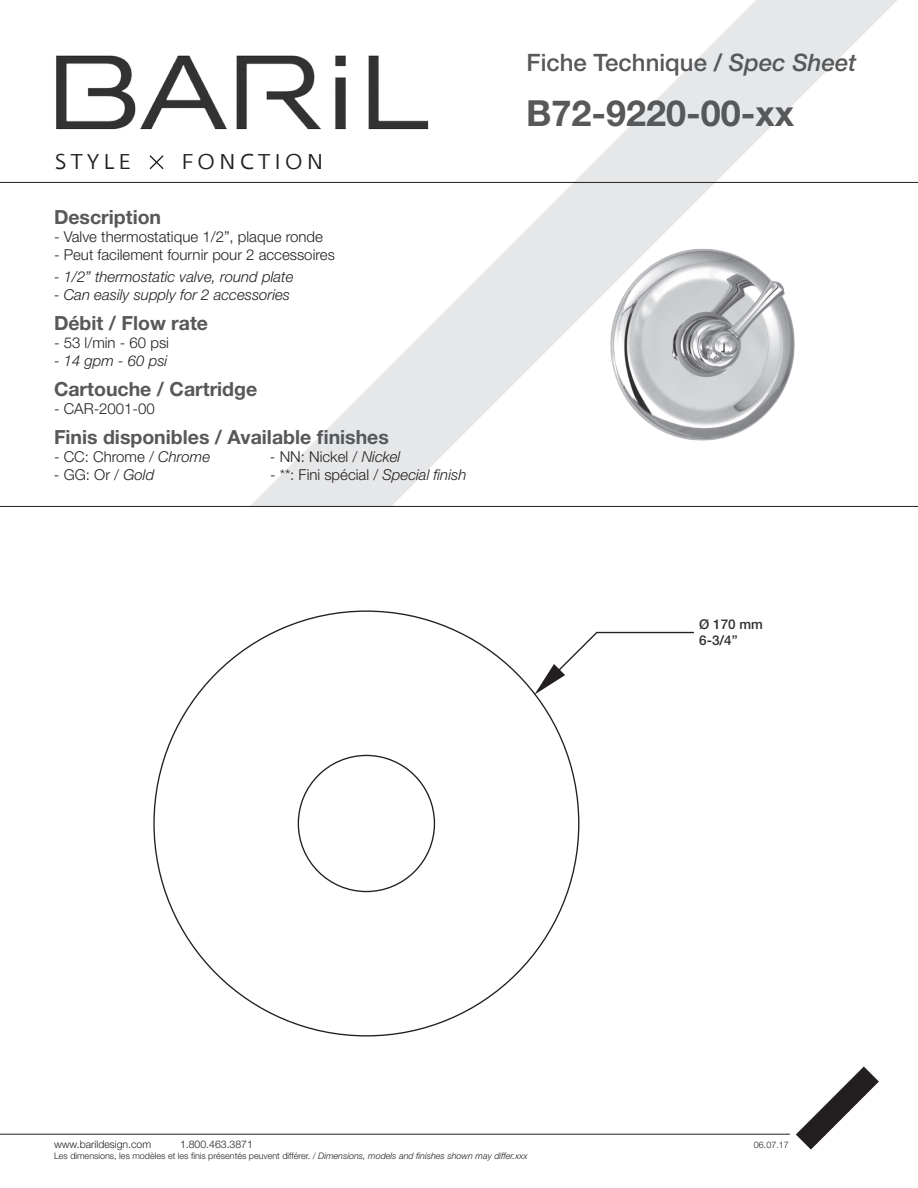
<style>
.page{position:relative;width:918px;height:1188px;background:#fff}
.page>*{position:absolute;margin:0;border:0;box-sizing:border-box;transform-origin:0 0}
.t1{font:700 36px "Helvetica Neue LT Std";color:#57585a}
.t2{font:500 24px "Helvetica Neue LT Std";color:#57585a}
.t3{font:21.3px "Fedra Sans Greek Book TF";letter-spacing:.2em;color:#231f20}
.t4{font:700 19.5px "Helvetica Neue LT Std";color:#57585a}
.t5{font:300 15px "Helvetica Neue LT Std";color:#231f20}
.t6{font:italic 300 15px "Helvetica Neue LT Std";color:#231f20}
.t7{font:500 13.5px/16.6px "Helvetica Neue LT Std";color:#312f30}
.t8{font:300 10.5px "Helvetica Neue LT Std";color:#231f20}
.t9{font:300 9px "Helvetica Neue LT Std";color:#231f20}
.s1{font-style:italic}
</style>
<div class="page">
<svg style="left:250px;top:0;width:648px;height:506px"></svg>
<img style="left:54px;top:54px;width:378px;height:128px">
<svg style="left:148px;top:154px;width:17px;height:17px"></svg>
<hr style="left:0;top:182px;width:918px;height:1px;background:#231f20">
<hr style="left:0;top:506px;width:918px;height:1px;background:#231f20">
<hr style="left:0;top:1134px;width:790px;height:1px;background:#231f20">
<svg style="left:796px;top:1066px;width:83px;height:84px"></svg>
<svg style="left:534px;top:632px;width:160px;height:63px"></svg>
<img style="left:540px;top:203px;width:324px;height:283px">
<h2 class="t2" style="left:526px;top:48px;width:331px">Fiche Technique / <span class="s1">Spec Sheet</span></h2>
<h3 class="t3" style="left:55px;top:151px;width:77px">STYLE</h3>
<h3 class="t3" style="left:181px;top:151px;width:144px">FONCTION</h3>
<p class="t4" style="left:54px;top:205px;width:109px">Description</p>
<p class="t5" style="left:54px;top:227px;width:270px">- Valve thermostatique 1/2”, plaque ronde</p>
<p class="t5" style="left:54px;top:245px;width:282px">- Peut facilement fournir pour 2 accessoires</p>
<p class="t6" style="left:54px;top:268px;width:241px">- 1/2” thermostatic valve, round plate</p>
<p class="t6" style="left:54px;top:286px;width:238px">- Can easily supply for 2 accessories</p>
<p class="t4" style="left:54px;top:311px;width:156px">Débit / Flow rate</p>
<p class="t5" style="left:54px;top:334px;width:117px">- 53 l/min - 60 psi</p>
<p class="t6" style="left:54px;top:352px;width:115px">- 14 gpm - 60 psi</p>
<p class="t4" style="left:54px;top:377px;width:205px">Cartouche / Cartridge</p>
<p class="t5" style="left:54px;top:400px;width:102px">- CAR-2001-00</p>
<p class="t4" style="left:54px;top:425px;width:336px">Finis disponibles / Available finishes</p>
<p class="t5" style="left:54px;top:448px;width:158px">- CC: Chrome / <span class="s1">Chrome</span></p>
<p class="t5" style="left:270px;top:448px;width:132px">- NN: Nickel / <span class="s1">Nickel</span></p>
<p class="t5" style="left:54px;top:466px;width:102px">- GG: Or / <span class="s1">Gold</span></p>
<p class="t5" style="left:270px;top:466px;width:198px">- **: Fini spécial / <span class="s1">Special finish</span></p>
<p class="t1" style="left:526px;top:91px;width:270px">B72-9220-00-xx</p>
<p class="t7" style="left:699px;top:615px;width:65px">Ø 170 mm<br>6-3/4”</p>
<p class="t8" style="left:54px;top:1138px;width:99px">www.barildesign.com</p>
<p class="t8" style="left:180px;top:1138px;width:74px">1.800.463.3871</p>
<p class="t9" style="left:754px;top:1140px;width:37px">06.07.17</p>
<p class="t9" style="left:54px;top:1150px;width:475px">Les dimensions, les modèles et les finis présentés peuvent différer. / <span class="s1">Dimensions, models and finishes shown may differ.xxx</span></p>
</div>
